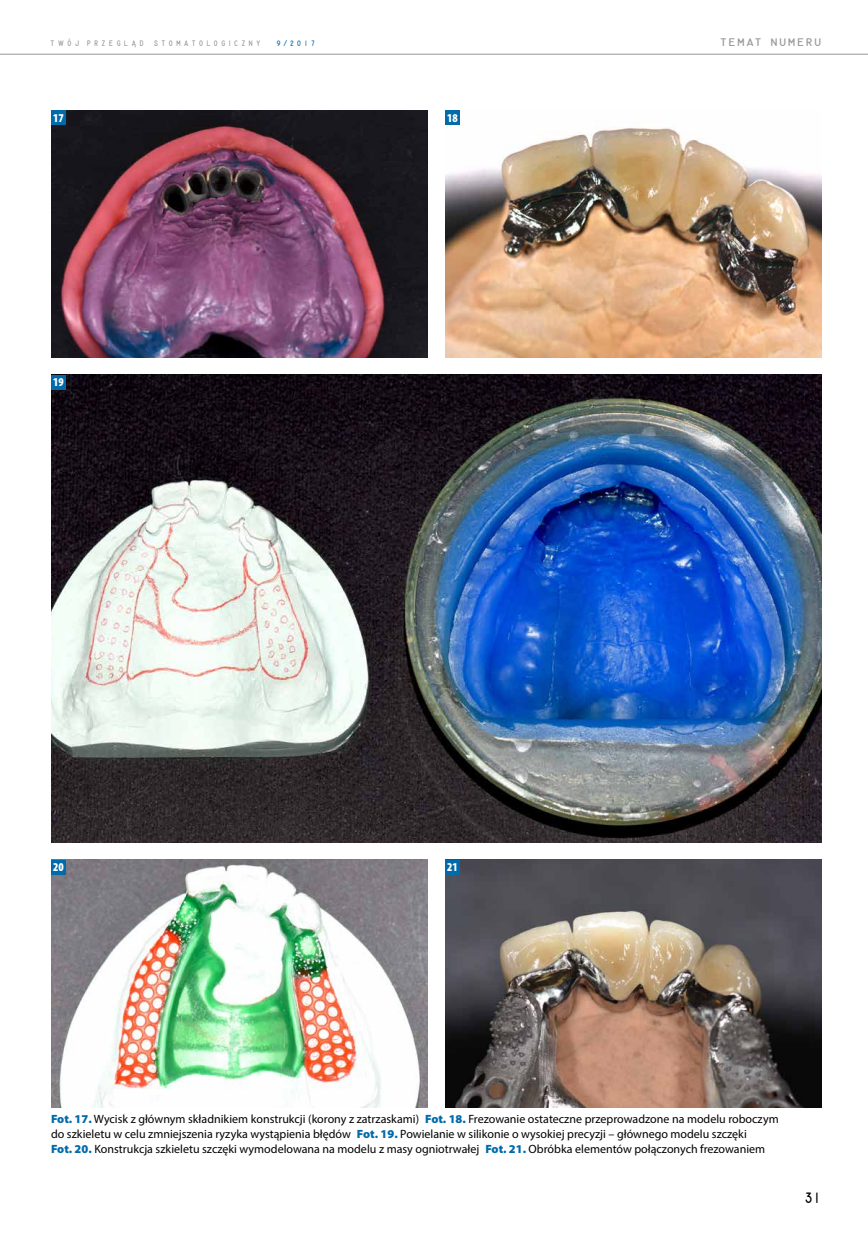
<style>
.page{position:relative;width:868px;height:1234px;background:#fff}
.page>*{position:absolute;margin:0;border:0;box-sizing:border-box;transform-origin:0 0}
.t1{font:15.75px "Gordon URWTCE Con";color:#000}
.t2{font:12px/15px "Myriad Pro";color:#000}
.t3{font:900 condensed 12px "Myriad Pro";color:#fff}
.t4{font:11.55px "Gordon URWTCE Con";letter-spacing:.145em;color:#98989c;scale:1.25 1}
.t5{font:8.4px "Gordon URWTCE Con";letter-spacing:.445em;color:#98989c}
.t6{font:8.25px "Gordon URWTCE Con";color:#006aab}
.s1{font-weight:900;color:#006aab}
</style>
<div class="page">
<img style="left:51px;top:374px;width:770px;height:468px">
<img style="left:445px;top:859px;width:376px;height:247px">
<img style="left:51px;top:859px;width:376px;height:247px">
<img style="left:445px;top:111px;width:376px;height:246px">
<img style="left:51px;top:111px;width:376px;height:246px">
<hr style="left:0;top:54px;width:867px;height:1px;background:#98989c">
<div style="left:51px;top:111px;width:14px;height:14px;background:#006aab"></div>
<div style="left:51px;top:374px;width:14px;height:15px;background:#006aab"></div>
<div style="left:51px;top:859px;width:14px;height:15px;background:#006aab"></div>
<div style="left:445px;top:859px;width:14px;height:15px;background:#006aab"></div>
<div style="left:445px;top:111px;width:14px;height:14px;background:#006aab"></div>
<p class="t5" style="left:51px;top:38px;width:211px">TWÓJ PRZEGLĄD STOMATOLOGICZNY</p>
<p class="t6" style="left:276px;top:38px;width:40px">9/2017</p>
<p class="t3" style="left:53px;top:111px;width:12px">17</p>
<p class="t3" style="left:53px;top:375px;width:12px">19</p>
<p class="t3" style="left:447px;top:111px;width:12px">18</p>
<p class="t3" style="left:53px;top:860px;width:12px">20</p>
<p class="t3" style="left:447px;top:860px;width:12px">21</p>
<p class="t4" style="left:720px;top:36px;width:82px">TEMAT NUMERU</p>
<p class="t2" style="left:51px;top:1111px;width:729px"><span class="s1">Fot. 17.</span> Wycisk z głównym składnikiem konstrukcji (korony z zatrzaskami) <span class="s1">Fot. 18.</span> Frezowanie ostateczne przeprowadzone na modelu roboczym do szkieletu w celu zmniejszenia ryzyka wystąpienia błędów <span class="s1">Fot. 19.</span> Powielanie w silikonie o wysokiej precyzji – głównego modelu szczęki<br><span class="s1">Fot. 20.</span> Konstrukcja szkieletu szczęki wymodelowana na modelu z masy ogniotrwałej <span class="s1">Fot. 21.</span> Obróbka elementów połączonych frezowaniem</p>
<h1 class="t1" style="left:804px;top:1187px;width:18px">31</h1>
</div>
